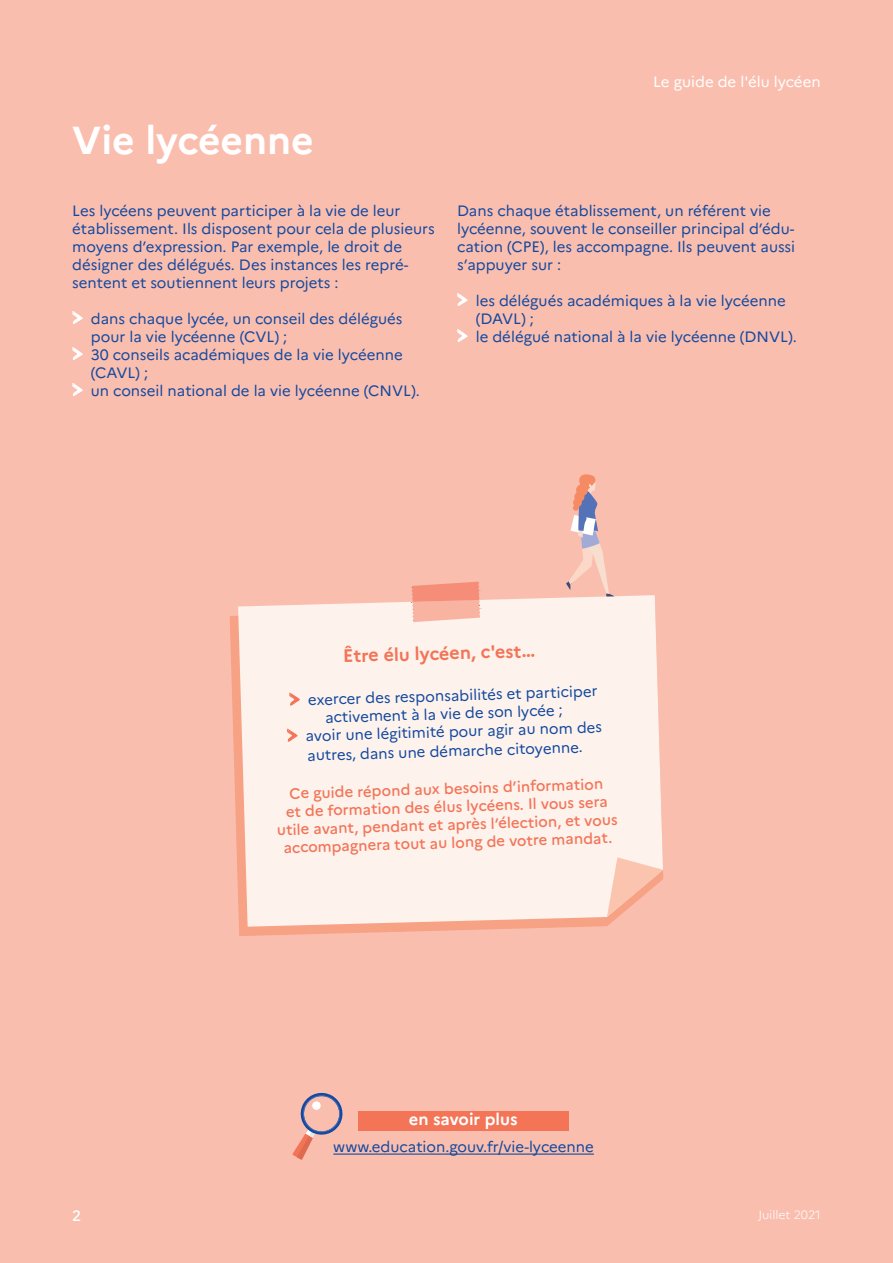
<style>
.page{position:relative;width:893px;height:1263px;background:#fabeaf}
.page>*{position:absolute;margin:0;border:0;box-sizing:border-box;transform-origin:0 0}
.t1{font:700 39px "Marianne";color:#fff}
.t2{font:700 18px "Marianne";color:#f37457}
.t3{font:700 16.5px "Marianne";color:#fff}
.t4{font:15px/18px "Marianne";color:#13499f}
.t5{font:500 15px/18px "Marianne";color:#f37457;text-align:center}
.t6{font:15px "Marianne";color:#fff}
.t7{font:500 15px "Marianne";color:#fff}
.t8{font:300 12px "Marianne";color:#fff}
</style>
<div class="page">
<svg style="left:72px;top:311px;width:11px;height:13px"></svg>
<svg style="left:72px;top:347px;width:11px;height:13px"></svg>
<svg style="left:72px;top:383px;width:11px;height:13px"></svg>
<svg style="left:457px;top:293px;width:11px;height:13px"></svg>
<svg style="left:457px;top:329px;width:11px;height:13px"></svg>
<svg style="left:230px;top:615px;width:339px;height:321px"></svg>
<div style="left:238px;top:595px;width:425px;height:332px;background:#fdf2ec"></div>
<svg style="left:607px;top:857px;width:56px;height:60px"></svg>
<svg style="left:412px;top:582px;width:68px;height:40px"></svg>
<svg style="left:289px;top:693px;width:11px;height:13px"></svg>
<svg style="left:287px;top:729px;width:11px;height:13px"></svg>
<svg style="left:566px;top:474px;width:49px;height:122px"></svg>
<hr style="left:333px;top:1153px;width:261px;height:2px;background:#13499f">
<div style="left:358px;top:1110px;width:211px;height:20px;background:#f37457"></div>
<svg style="left:292px;top:1092px;width:53px;height:68px"></svg>
<div style="left:312px;top:1101px;width:9px;height:9px;background:#fff;border-radius:50%"></div>
<h1 class="t1" style="left:72px;top:116px;width:243px">Vie lycéenne</h1>
<p class="t4" style="left:72px;top:202px;width:364px">Les lycéens peuvent participer à la vie de leur établissement. Ils disposent pour cela de plusieurs moyens d’expression. Par exemple, le droit de désigner des délégués. Des instances les repré&shy;sentent et soutiennent leurs projets :</p>
<p class="t4" style="left:91px;top:310px;width:331px">dans chaque lycée, un conseil des délégués pour la vie lycéenne (CVL) ;<br>30 conseils académiques de la vie lycéenne (CAVL) ;<br>un conseil national de la vie lycéenne (CNVL).</p>
<p class="t6" style="left:653px;top:73px;width:169px">Le guide de l'élu lycéen</p>
<p class="t4" style="left:457px;top:202px;width:340px">Dans chaque établissement, un référent vie lycéenne, souvent le conseiller principal d’édu&shy;cation (CPE), les accompagne. Ils peuvent aussi s’appuyer sur :</p>
<p class="t4" style="left:476px;top:292px;width:323px">les délégués académiques à la vie lycéenne (DAVL) ;<br>le délégué national à la vie lycéenne (DNVL).</p>
<p class="t2" style="left:343px;top:644px;width:194px;rotate:-1deg">Être élu lycéen, c'est…</p>
<p class="t4" style="left:308px;top:691px;width:291px;rotate:-2deg">exercer des responsabilités et participer</p>
<p class="t4" style="left:325px;top:709px;width:239px;rotate:-2deg">activement à la vie de son lycée ;</p>
<p class="t4" style="left:305px;top:727px;width:298px;rotate:-2deg">avoir une légitimité pour agir au nom des</p>
<p class="t4" style="left:307px;top:747px;width:277px;rotate:-2deg">autres, dans une démarche citoyenne.</p>
<p class="t5" style="left:276px;top:786px;width:342px;rotate:-2deg">Ce guide répond aux besoins d’information<br>et de formation des élus lycéens. Il vous sera utile avant, pendant et après l’élection, et vous accompagnera tout au long de votre mandat.</p>
<p class="t3" style="left:409px;top:1109px;width:110px">en savoir plus</p>
<p class="t4" style="left:333px;top:1138px;width:262px">www.education.gouv.fr/vie-lyceenne</p>
<p class="t7" style="left:72px;top:1207px;width:10px">2</p>
<p class="t8" style="left:758px;top:1207px;width:64px">Juillet 2021</p>
</div>
